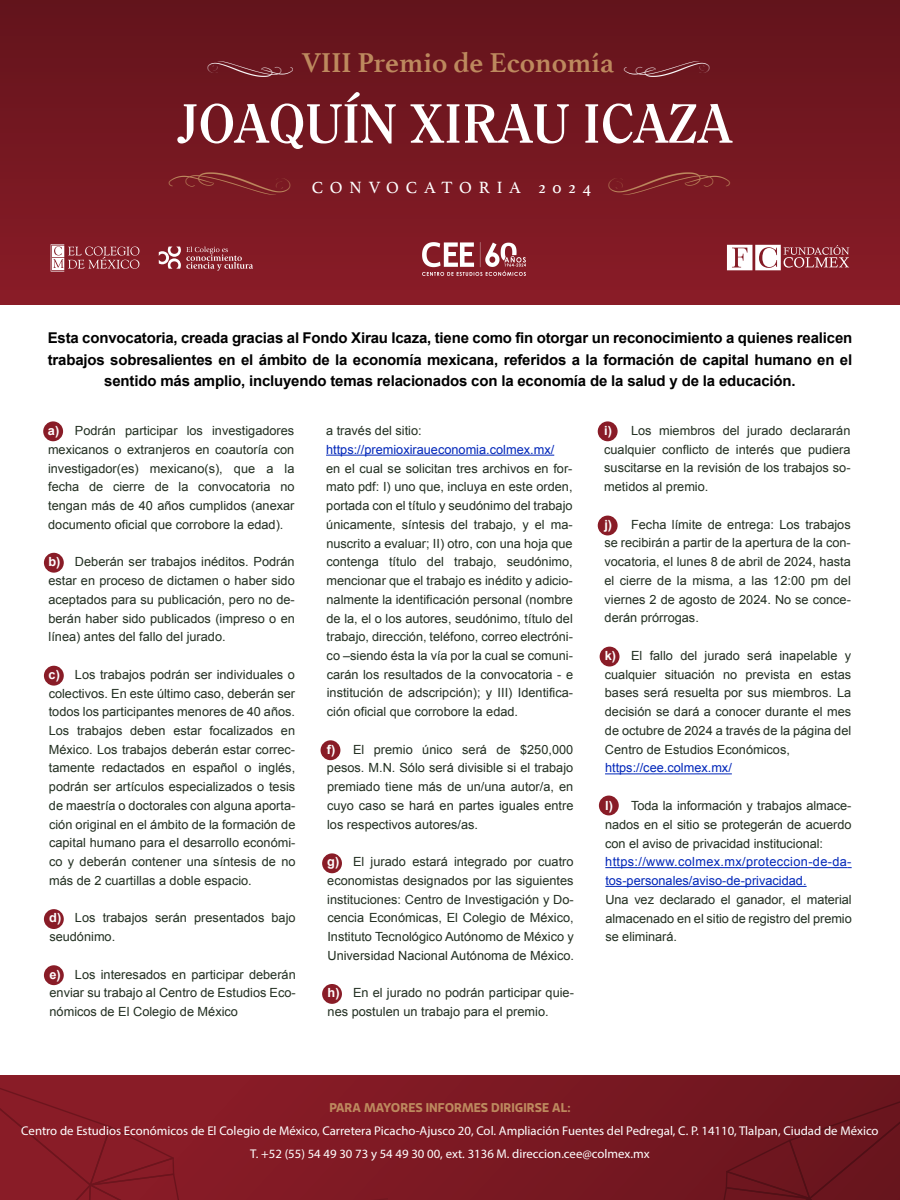
<style>
.page{position:relative;width:900px;height:1200px;background:#fff}
.page>*{position:absolute;margin:0;border:0;box-sizing:border-box;transform-origin:0 0}
.t1{font:700 54.82px "Clearface Std";color:#fff}
.t2{font:700 28.65px "Athelas";color:#bd895e}
.t3{font:17.1px "Athelas";letter-spacing:.4em;color:#fff}
.t4{font:700 14.85px/21.8px "Arial";letter-spacing:-.01em;color:#000;text-align:center}
.t5{font:12.67px/22.9px "Myriad Pro";color:#fff;text-align:center}
.t6{font:600 12.67px "Gloriola";color:#bd895e}
.t7{font:12.6px/18.8px "Arial";color:#222f21;text-align:justify}
.t8{font:12.6px/18.8px "Arial";color:#0026b9}
.s1{font-weight:700;color:#fff}
</style>
<div class="page">
<div style="left:44px;top:553px;width:20px;height:20px;background:#891c27;border-radius:50%"></div>
<div style="left:44px;top:666px;width:20px;height:20px;background:#891c27;border-radius:50%"></div>
<div style="left:321px;top:740px;width:19px;height:20px;background:#891c27;border-radius:50%"></div>
<div style="left:598px;top:421px;width:20px;height:20px;background:#891c27;border-radius:50%"></div>
<div style="left:598px;top:516px;width:20px;height:19px;background:#891c27;border-radius:50%"></div>
<div style="left:600px;top:647px;width:19px;height:20px;background:#891c27;border-radius:50%"></div>
<div style="left:599px;top:796px;width:20px;height:19px;background:#891c27;border-radius:50%"></div>
<div style="left:322px;top:853px;width:20px;height:20px;background:#891c27;border-radius:50%"></div>
<div style="left:322px;top:984px;width:20px;height:20px;background:#891c27;border-radius:50%"></div>
<div style="left:44px;top:909px;width:20px;height:20px;background:#891c27;border-radius:50%"></div>
<div style="left:44px;top:965px;width:20px;height:20px;background:#891c27;border-radius:50%"></div>
<div style="left:43px;top:421px;width:20px;height:20px;background:#891c27;border-radius:50%"></div>
<div style="left:0;top:0;width:900px;height:305px;background:linear-gradient(to bottom,#62131b,#8a1c27)"></div>
<div style="left:0;top:1075px;width:900px;height:125px;background:#7d1923"></div>
<div style="left:715px;top:1087px;width:185px;height:113px;background:#6d161e"></div>
<div style="left:0;top:1075px;width:185px;height:125px;background:#891c27"></div>
<hr style="left:326px;top:455px;width:228px;height:1px;background:#0026b9">
<hr style="left:605px;top:773px;width:127px;height:1px;background:#0026b9">
<hr style="left:605px;top:867px;width:242px;height:1px;background:#0026b9">
<hr style="left:605px;top:886px;width:202px;height:1px;background:#0026b9">
<svg style="left:727px;top:245px;width:122px;height:25px"></svg>
<svg style="left:51px;top:244px;width:88px;height:28px"></svg>
<svg style="left:159px;top:247px;width:94px;height:24px"></svg>
<img style="left:410px;top:235px;width:128px;height:46px">
<div style="left:169px;top:172px;width:121px;height:23px;background:#7b1922"></div>
<div style="left:609px;top:172px;width:121px;height:23px;background:#7b1922"></div>
<svg style="left:208px;top:61px;width:85px;height:16px"></svg>
<svg style="left:624px;top:61px;width:85px;height:16px"></svg>
<h2 class="t2" style="left:302px;top:39px;width:314px">VIII Premio de Economía</h2>
<h1 class="t1" style="left:177px;top:91px;width:556px">JOAQUÍN XIRAU ICAZA</h1>
<h3 class="t3" style="left:312px;top:174px;width:281px">CONVOCATORIA 2024</h3>
<p class="t4" style="left:48px;top:327px;width:806px">Esta convocatoria, creada gracias al Fondo Xirau Icaza, tiene como fin otorgar un reconocimiento a quienes realicen trabajos sobresalientes en el ámbito de la economía mexicana, referidos a la formación de capital humano en el sentido más amplio, incluyendo temas relacionados con la economía de la salud y de la educación.</p>
<p class="t7" style="left:48px;top:421px;width:248px"><span class="s1">a)</span> Podrán participar los investigadores mexicanos o extranjeros en coautoría con investigador(es) mexicano(s), que a la fecha de cierre de la convocatoria no tengan más de 40 años cumplidos (anexar documento oficial que corrobore la edad).</p>
<p class="t7" style="left:48px;top:553px;width:248px"><span class="s1">b)</span> Deberán ser trabajos inéditos. Podrán estar en proceso de dictamen o haber sido aceptados para su publicación, pero no de&shy;berán haber sido publicados (impreso o en línea) antes del fallo del jurado.</p>
<p class="t7" style="left:49px;top:665px;width:248px"><span class="s1">c)</span> Los trabajos podrán ser individuales o colectivos. En este último caso, deberán ser todos los participantes menores de 40 años.<br>Los trabajos deben estar focalizados en México. Los trabajos deberán estar correc&shy;tamente redactados en español o inglés, podrán ser artículos especializados o tesis de maestría o doctorales con alguna aporta&shy;ción original en el ámbito de la formación de capital humano para el desarrollo económi&shy;co y deberán contener una síntesis de no más de 2 cuartillas a doble espacio.</p>
<p class="t7" style="left:49px;top:909px;width:248px"><span class="s1">d)</span> Los trabajos serán presentados bajo seudónimo.</p>
<p class="t7" style="left:49px;top:965px;width:248px"><span class="s1">e)</span> Los interesados en participar deberán enviar su trabajo al Centro de Estudios Eco&shy;nómicos de El Colegio de México</p>
<p class="t7" style="left:326px;top:421px;width:97px">a través del sitio:</p>
<p class="t8" style="left:326px;top:440px;width:230px">https://premioxiraueconomia.colmex.mx/</p>
<p class="t7" style="left:326px;top:459px;width:248px">en el cual se solicitan tres archivos en for&shy;mato pdf: I) uno que, incluya en este orden, portada con el título y seudónimo del trabajo únicamente, síntesis del trabajo, y el ma&shy;nuscrito a evaluar; II) otro, con una hoja que contenga título del trabajo, seudónimo, mencionar que el trabajo es inédito y adicio&shy;nalmente la identificación personal (nombre de la, el o los autores, seudónimo, título del trabajo, dirección, teléfono, correo electróni&shy;co –siendo ésta la vía por la cual se comuni&shy;carán los resultados de la convocatoria - e institución de adscripción); y III) Identifica&shy;ción oficial que corrobore la edad.</p>
<p class="t7" style="left:327px;top:740px;width:248px"><span class="s1">f)</span> El premio único será de $250,000 pesos. M.N. Sólo será divisible si el trabajo premiado tiene más de un/una autor/a, en cuyo caso se hará en partes iguales entre los respectivos autores/as.</p>
<p class="t7" style="left:327px;top:853px;width:248px"><span class="s1">g)</span> El jurado estará integrado por cuatro economistas designados por las siguientes instituciones: Centro de Investigación y Do&shy;cencia Económicas, El Colegio de México, Instituto Tecnológico Autónomo de México y Universidad Nacional Autónoma de México.</p>
<p class="t7" style="left:328px;top:984px;width:248px"><span class="s1">h)</span> En el jurado no podrán participar quie&shy;nes postulen un trabajo para el premio.</p>
<p class="t7" style="left:604px;top:421px;width:248px"><span class="s1">i)</span> Los miembros del jurado declararán cualquier conflicto de interés que pudiera suscitarse en la revisión de los trabajos so&shy;metidos al premio.</p>
<p class="t7" style="left:604px;top:515px;width:248px"><span class="s1">j)</span> Fecha límite de entrega: Los trabajos se recibirán a partir de la apertura de la con&shy;vocatoria, el lunes 8 de abril de 2024, hasta el cierre de la misma, a las 12:00 pm del viernes 2 de agosto de 2024. No se conce&shy;derán prórrogas.</p>
<p class="t7" style="left:605px;top:646px;width:248px"><span class="s1">k)</span> El fallo del jurado será inapelable y cualquier situación no prevista en estas bases será resuelta por sus miembros. La decisión se dará a conocer durante el mes de octubre de 2024 a través de la página del Centro de Estudios Económicos,</p>
<p class="t8" style="left:605px;top:759px;width:128px">https://cee.colmex.mx/</p>
<p class="t7" style="left:605px;top:796px;width:248px"><span class="s1">l)</span> Toda la información y trabajos almace&shy;nados en el sitio se protegerán de acuerdo con el aviso de privacidad institucional:</p>
<p class="t8" style="left:605px;top:853px;width:248px">https://www.colmex.mx/proteccion-de-da&shy;tos-personales/aviso-de-privacidad.</p>
<p class="t7" style="left:605px;top:890px;width:248px">Una vez declarado el ganador, el material almacenado en el sitio de registro del premio se eliminará.</p>
<p class="t6" style="left:329px;top:1100px;width:243px">PARA MAYORES INFORMES DIRIGIRSE AL:</p>
<p class="t5" style="left:21px;top:1119px;width:859px">Centro de Estudios Económicos de El Colegio de México, Carretera Picacho-Ajusco 20, Col. Ampliación Fuentes del Pedregal, C. P. 14110, Tlalpan, Ciudad de México<br>T. +52 (55) 54 49 30 73 y 54 49 30 00, ext. 3136 M. direccion.cee@colmex.mx</p>
</div>
